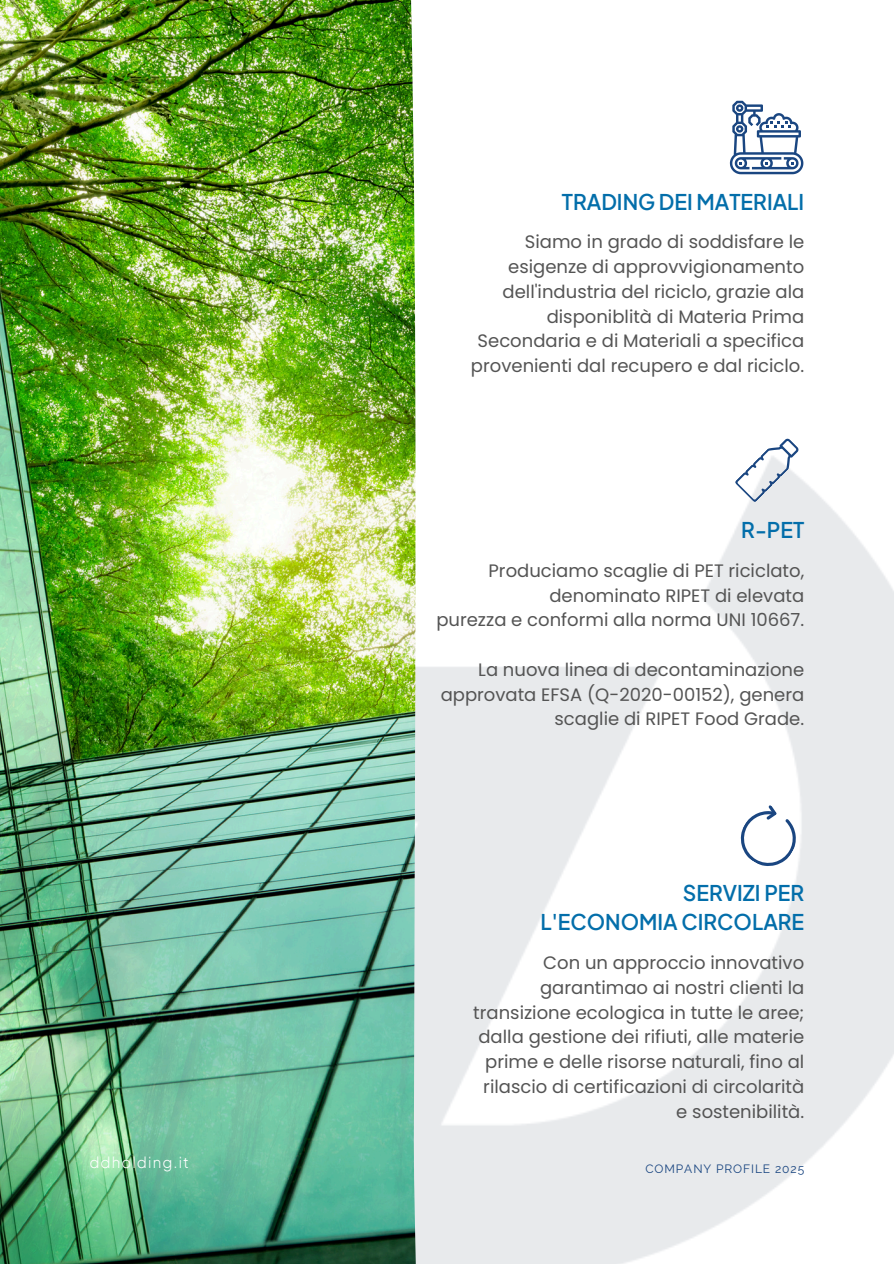
<style>
.page{position:relative;width:894px;height:1264px;background:#fff}
.page>*{position:absolute;margin:0;border:0;box-sizing:border-box;transform-origin:0 0}
.t1{font:600 21px/29.2px "Plus Jakarta Sans";color:#036eaa;text-align:right}
.t2{font:18px/24.8px "Poppins";color:#545454;text-align:right}
.t3{font:300 15px "Plus Jakarta Sans";letter-spacing:.075em;color:#fff}
.t4{font:12px "Raleway";letter-spacing:.075em;color:#1a4681}
</style>
<div class="page">
<img style="left:0;top:0;width:416px;height:1263px">
<svg style="left:735px;top:438px;width:69px;height:65px"></svg>
<svg style="left:740px;top:801px;width:65px;height:75px"></svg>
<svg style="left:729px;top:101px;width:74px;height:73px"></svg>
<p class="t1" style="left:562px;top:186px;width:244px">TRADING DEI MATERIALI</p>
<p class="t2" style="left:471px;top:230px;width:335px">Siamo in grado di soddisfare le esigenze di approvvigionamento dell'industria del riciclo, grazie ala disponiblità di Materia Prima Secondaria e di Materiali a specifica provenienti dal recupero e dal riciclo.</p>
<h1 class="t1" style="left:741px;top:514px;width:64px">R-PET</h1>
<p class="t2" style="left:436px;top:558px;width:369px">Produciamo scaglie di PET riciclato, denominato RIPET di elevata<br>purezza e conformi alla norma UNI 10667.</p>
<h1 class="t2" style="left:440px;top:657px;width:365px">La nuova linea di decontaminazione approvata EFSA (Q-2020-00152), genera scaglie di RIPET Food Grade.</h1>
<h3 class="t1" style="left:540px;top:877px;width:265px">SERVIZI PER<br>L'ECONOMIA CIRCOLARE</h3>
<h3 class="t2" style="left:473px;top:950px;width:332px">Con un approccio innovativo garantimao ai nostri clienti la transizione ecologica in tutte le aree; dalla gestione dei rifiuti, alle materie prime e delle risorse naturali, fino al rilascio di certificazioni di circolarità e sostenibilità.</h3>
<h3 class="t3" style="left:89px;top:1152px;width:101px">ddholding.it</h3>
<p class="t4" style="left:645px;top:1161px;width:160px">COMPANY PROFILE 2025</p>
</div>
